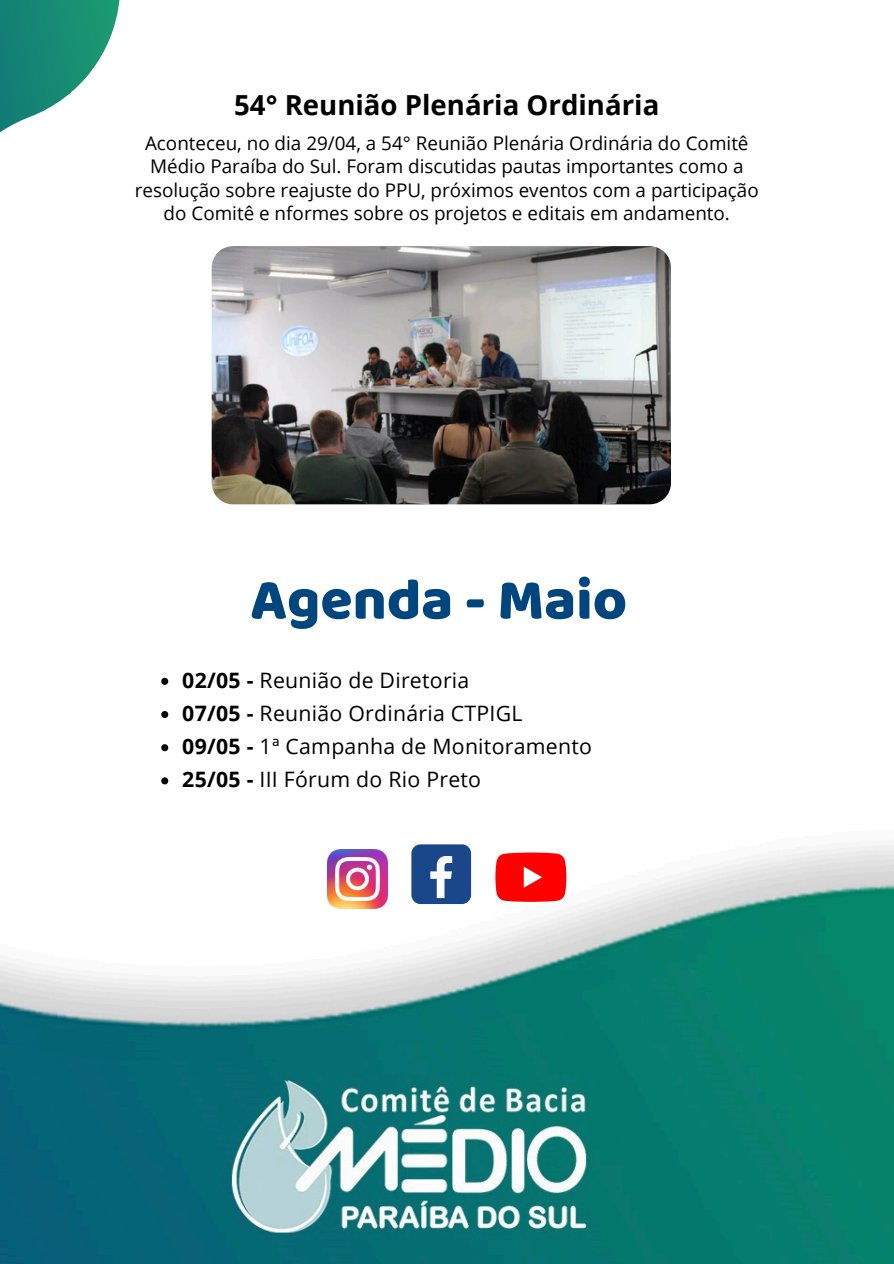
<style>
.page{position:relative;width:894px;height:1264px;background:#fff}
.page>*{position:absolute;margin:0;border:0;box-sizing:border-box;transform-origin:0 0}
.t1{font:58.65px "Baloo";color:#00467e}
.t2{font:700 27.6px "Open Sans";color:#000}
.t3{font:21.3px "Open Sans";letter-spacing:.01em;color:#000}
.t4{font:18.9px/23.1px "Open Sans";color:#000;text-align:center}
.s1{font-weight:700}
</style>
<div class="page">
<svg style="left:0;top:0;width:120px;height:133px"></svg>
<svg style="left:161px;top:678px;width:7px;height:7px"></svg>
<svg style="left:161px;top:711px;width:7px;height:7px"></svg>
<svg style="left:161px;top:744px;width:7px;height:7px"></svg>
<svg style="left:161px;top:777px;width:7px;height:7px"></svg>
<img style="left:0;top:845px;width:893px;height:418px">
<div style="left:411px;top:844px;width:60px;height:60px;background:#1a4789;border-radius:9px"></div>
<svg style="left:430px;top:856px;width:22px;height:42px"></svg>
<svg style="left:495px;top:852px;width:71px;height:49px;background:#fe1e1e"></svg>
<img style="left:327px;top:849px;width:60px;height:59px">
<img style="left:212px;top:246px;width:458px;height:258px;border-radius:21px">
<p class="t2" style="left:234px;top:86px;width:426px">54° Reunião Plenária Ordinária</p>
<p class="t4" style="left:135px;top:131px;width:625px">Aconteceu, no dia 29/04, a 54° Reunião Plenária Ordinária do Comitê Médio Paraíba do Sul. Foram discutidas pautas importantes como a resolução sobre reajuste do PPU, próximos eventos com a participação do Comitê e nformes sobre os projetos e editais em andamento.</p>
<p class="t1" style="left:250px;top:563px;width:378px">Agenda - Maio</p>
<p class="t3" style="left:182px;top:665px;width:288px"><span class="s1">02/05 -</span> Reunião de Diretoria</p>
<p class="t3" style="left:182px;top:698px;width:341px"><span class="s1">07/05 -</span> Reunião Ordinária CTPIGL</p>
<p class="t3" style="left:182px;top:731px;width:411px"><span class="s1">09/05 -</span> 1ª Campanha de Monitoramento</p>
<p class="t3" style="left:182px;top:764px;width:300px"><span class="s1">25/05 -</span> III Fórum do Rio Preto</p>
</div>
